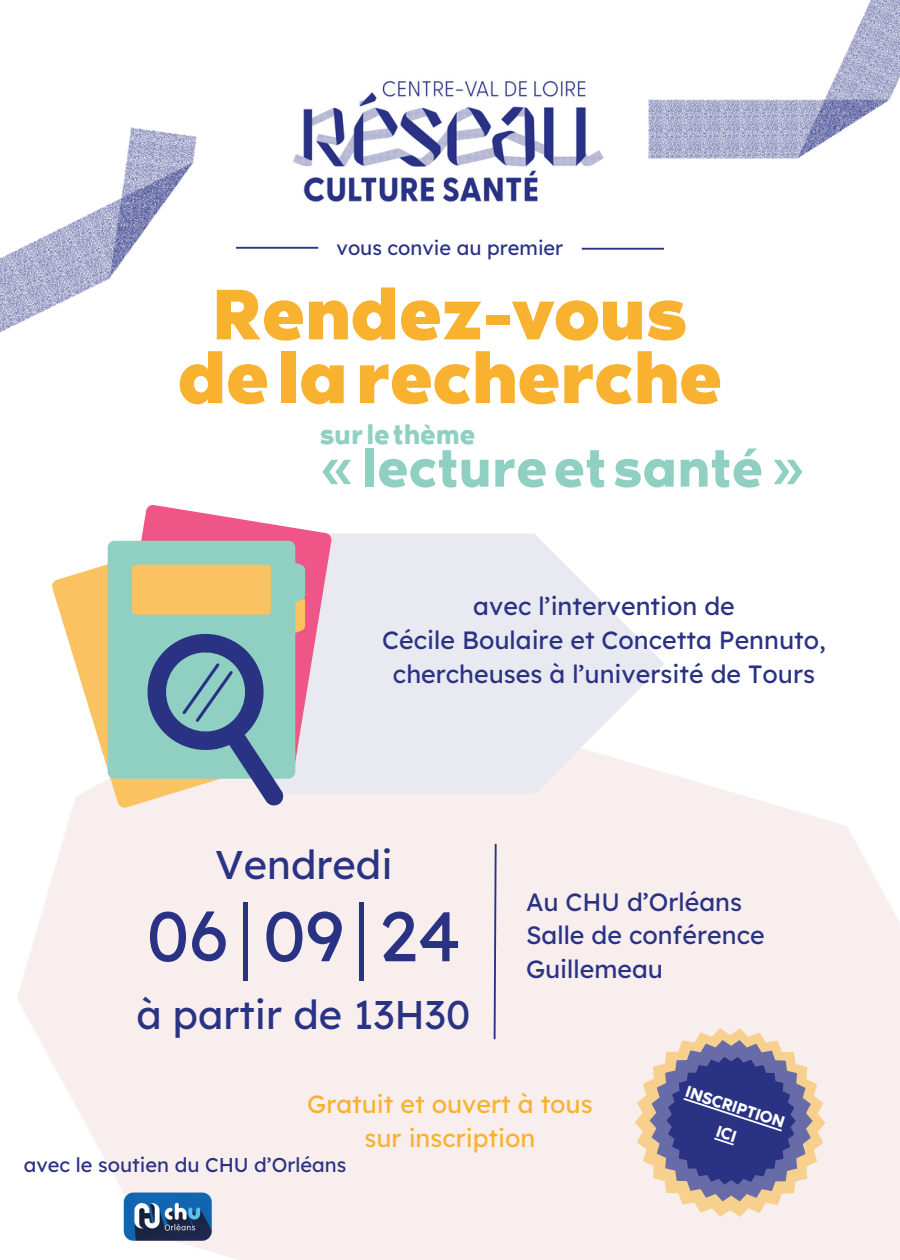
<style>
.page{position:relative;width:900px;height:1260px;background:#fff}
.page>*{position:absolute;margin:0;border:0;box-sizing:border-box;transform-origin:0 0}
.t1{font:90px/63.8px "RTL Media Pro Medium";color:#f8b22f;text-align:center}
.t2{font:70px "RTL Media Pro Regular";color:#90d0c2}
.t3{font:70px "Lexend Deca";color:#2a3284}
.t4{font:40px "Lexend Deca";color:#2a3284}
.t5{font:35px "RTL Media Pro Regular";color:#90d0c2}
.t6{font:25px/33.8px "Lexend Deca";color:#2a3284}
.t7{font:25px/33.8px "Lexend Deca";color:#f8b22f;text-align:center}
.t8{font:21.25px/28.2px "RTL Media Pro Regular";color:#fff;text-align:center}
.t9{font:20px "Lexend Deca";color:#2a3284}
.s1{font-family:"Noto Sans CJ Ksc"}
</style>
<div class="page">
<hr style="left:582px;top:248px;width:82px;height:2px;background:#2a3284">
<hr style="left:236px;top:247px;width:82px;height:2px;background:#2a3284">
<img style="left:293px;top:81px;width:311px;height:121px">
<img style="left:648px;top:0;width:252px;height:159px">
<img style="left:0;top:127px;width:197px;height:206px">
<svg style="left:305px;top:533px;width:360px;height:261px;fill:#e9e9f2"></svg>
<svg style="left:493px;top:842px;width:5px;height:199px"></svg>
<svg style="left:52px;top:546px;width:246px;height:262px"></svg>
<svg style="left:113px;top:505px;width:219px;height:264px"></svg>
<div style="left:108px;top:541px;width:197px;height:238px;background:#90d0c2"></div>
<div style="left:132px;top:565px;width:139px;height:50px;background:#fac261;border-radius:4px"></div>
<svg style="left:140px;top:591px;width:165px;height:216px;background:#94acac"></svg>
<img style="left:112px;top:1173px;width:114px;height:84px">
<svg style="left:635px;top:1028px;width:191px;height:189px;background:#9891aa"></svg>
<h2 class="t9" style="left:337px;top:235px;width:228px">vous convie au premier</h2>
<h3 class="t1" style="left:178px;top:290px;width:546px">Rendez-vous delarecherche</h3>
<h4 class="t5" style="left:320px;top:419px;width:157px">surlethème</h4>
<h4 class="t2" style="left:320px;top:438px;width:487px">«lectureetsanté»</h4>
<h4 class="t6" style="left:382px;top:589px;width:445px;text-align:center">avec l’intervention de<br>Cécile Boulaire et Concetta Pennuto, chercheuses à l’université de Tours</h4>
<h2 class="t4" style="left:215px;top:839px;width:179px">Vendredi</h2>
<p class="t3" style="left:147px;top:891px;width:316px">06<span class="s1">￨</span>09<span class="s1">￨</span>24</p>
<p class="t4" style="left:136px;top:989px;width:335px">à partir de 13H30</p>
<h1 class="t6" style="left:526px;top:884px;width:240px">Au CHU d’Orléans<br>Salle de conférence<br>Guillemeau</h1>
<p class="t7" style="left:307px;top:1087px;width:287px">Gratuit et ouvert à tous sur inscription</p>
<h3 class="t9" style="left:24px;top:1152px;width:324px">avec le soutien du CHU d’Orléans</h3>
<h5 class="t8" style="left:690px;top:1079px;width:105px;rotate:18deg">INSCRIPTION<br>ICI</h5>
</div>
